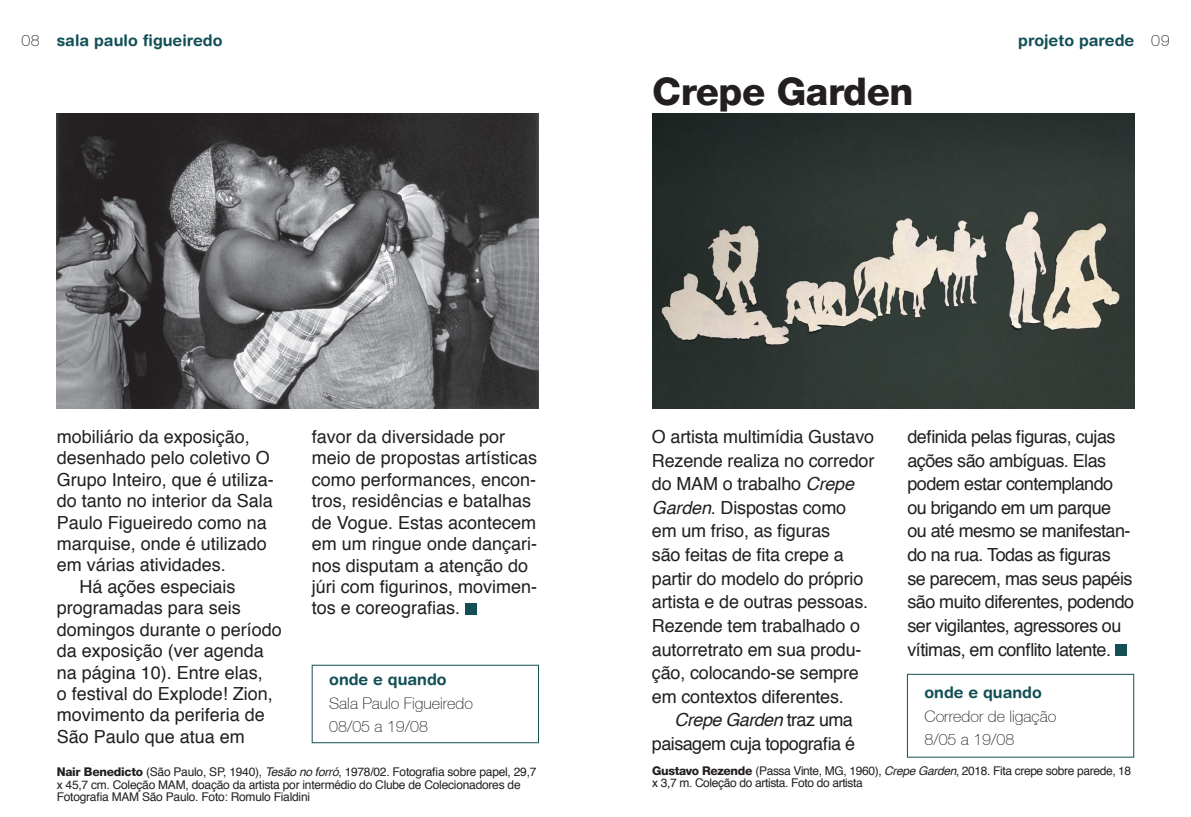
<style>
.page{position:relative;width:1191px;height:817px;background:#fff}
.page>*{position:absolute;margin:0;border:0;box-sizing:border-box;transform-origin:0 0}
.t1{font:800 38px "Helvetica 85";letter-spacing:-.01em;color:#231f20}
.t2{font:18px/23.6px "Helvetica";color:#231f20}
.t3{font:18px/23.6px "Helvetica";letter-spacing:-.03em;color:#231f20;text-align:right}
.t4{font:700 16px "Helvetica Rounded";color:#125055}
.t5{font:100 16px/23.6px "Helvetica 35";color:#231f20}
.t6{font:12px/12.4px "Helvetica";letter-spacing:-.02em;color:#231f20}
.s1{font-family:"Helvetica 35";font-weight:100;color:#231f20}
.s2{font-family:"Helvetica 85";font-weight:800}
.s3{font-style:italic}
</style>
<div class="page">
<img style="left:652px;top:113px;width:482px;height:295px">
<div style="left:907px;top:673px;width:227px;height:84px;border:1px solid #125055"></div>
<div style="left:1115px;top:644px;width:11px;height:11px;background:#125055"></div>
<div style="left:465px;top:603px;width:11px;height:11px;background:#125055"></div>
<img style="left:57px;top:113px;width:482px;height:295px">
<div style="left:312px;top:664px;width:227px;height:79px;border:1px solid #125055"></div>
<p class="t4" style="left:21px;top:30px;width:203px"><span class="s1">08</span> sala paulo figueiredo</p>
<p class="t4" style="left:1018px;top:30px;width:153px">projeto parede <span class="s1">09</span></p>
<h1 class="t1" style="left:652px;top:69px;width:263px">Crepe Garden</h1>
<p class="t2" style="left:57px;top:425px;width:195px">mobiliário da exposição,</p>
<p class="t2" style="left:57px;top:446px;width:215px">desenhado pelo coletivo O</p>
<p class="t2" style="left:57px;top:468px;width:219px">Grupo Inteiro, que é utiliza-</p>
<p class="t2" style="left:57px;top:489px;width:218px">do tanto no interior da Sala</p>
<p class="t2" style="left:57px;top:511px;width:212px">Paulo Figueiredo como na</p>
<p class="t2" style="left:57px;top:532px;width:212px">marquise, onde é utilizado</p>
<p class="t2" style="left:57px;top:553px;width:171px">em várias atividades.</p>
<p class="t2" style="left:79px;top:575px;width:158px">Há ações especiais</p>
<p class="t2" style="left:57px;top:596px;width:186px">programadas para seis</p>
<p class="t2" style="left:57px;top:618px;width:227px">domingos durante o período</p>
<p class="t2" style="left:57px;top:639px;width:209px">da exposição (ver agenda</p>
<p class="t2" style="left:57px;top:661px;width:208px">na página 10). Entre elas,</p>
<p class="t2" style="left:57px;top:682px;width:218px">o festival do Explode! Zion,</p>
<p class="t2" style="left:57px;top:703px;width:210px">movimento da periferia de</p>
<p class="t2" style="left:57px;top:725px;width:190px">São Paulo que atua em</p>
<p class="t2" style="left:312px;top:426px;width:227px;line-height:21.4px">favor da diversidade por meio de propostas artísticas como performances, encon&shy;tros, residências e batalhas de Vogue. Estas acontecem em um ringue onde dançari&shy;nos disputam a atenção do júri com figurinos, movimen&shy;tos e coreografias.</p>
<p class="t4" style="left:329px;top:669px;width:119px">onde e quando</p>
<p class="t5" style="left:329px;top:691px;width:145px">Sala Paulo Figueiredo<br>08/05 a 19/08</p>
<p class="t6" style="left:57px;top:766px;width:481px"><span class="s2">Nair Benedicto</span> (São Paulo, SP, 1940), <span class="s3">Tesão no forró</span>, 1978/02. Fotografia sobre papel, 29,7 x 45,7 cm. Coleção MAM, doação da artista por intermédio do Clube de Colecionadores de<br>Fotografia MAM São Paulo. Foto: Romulo Fialdini</p>
<p class="t2" style="left:652px;top:425px;width:224px">O artista multimídia Gustavo<br>Rezende realiza no corredor do MAM o trabalho <span class="s3">Crepe<br>Garden</span>. Dispostas como em um friso, as figuras<br>são feitas de fita crepe a partir do modelo do próprio artista e de outras pessoas.<br>Rezende tem trabalhado o autorretrato em sua produ&shy;ção, colocando-se sempre em contextos diferentes.</p>
<p class="t3" style="left:652px;top:708px;width:205px"><span class="s3">Crepe Garden</span> traz uma paisagem cuja topografia é</p>
<p class="t3" style="left:907px;top:425px;width:228px;text-align:left">definida pelas figuras, cujas ações são ambíguas. Elas podem estar contemplando ou brigando em um parque ou até mesmo se manifestan&shy;do na rua. Todas as figuras<br>se parecem, mas seus papéis são muito diferentes, podendo ser vigilantes, agressores ou vítimas, em conflito latente.</p>
<p class="t4" style="left:924px;top:682px;width:119px">onde e quando</p>
<p class="t5" style="left:924px;top:704px;width:133px">Corredor de ligação<br>8/05 a 19/08</p>
<p class="t6" style="left:652px;top:765px;width:480px"><span class="s2">Gustavo Rezende</span> (Passa Vinte, MG, 1960), <span class="s3">Crepe Garden</span>, 2018. Fita crepe sobre parede, 18 x 3,7 m. Coleção do artista. Foto do artista</p>
</div>
